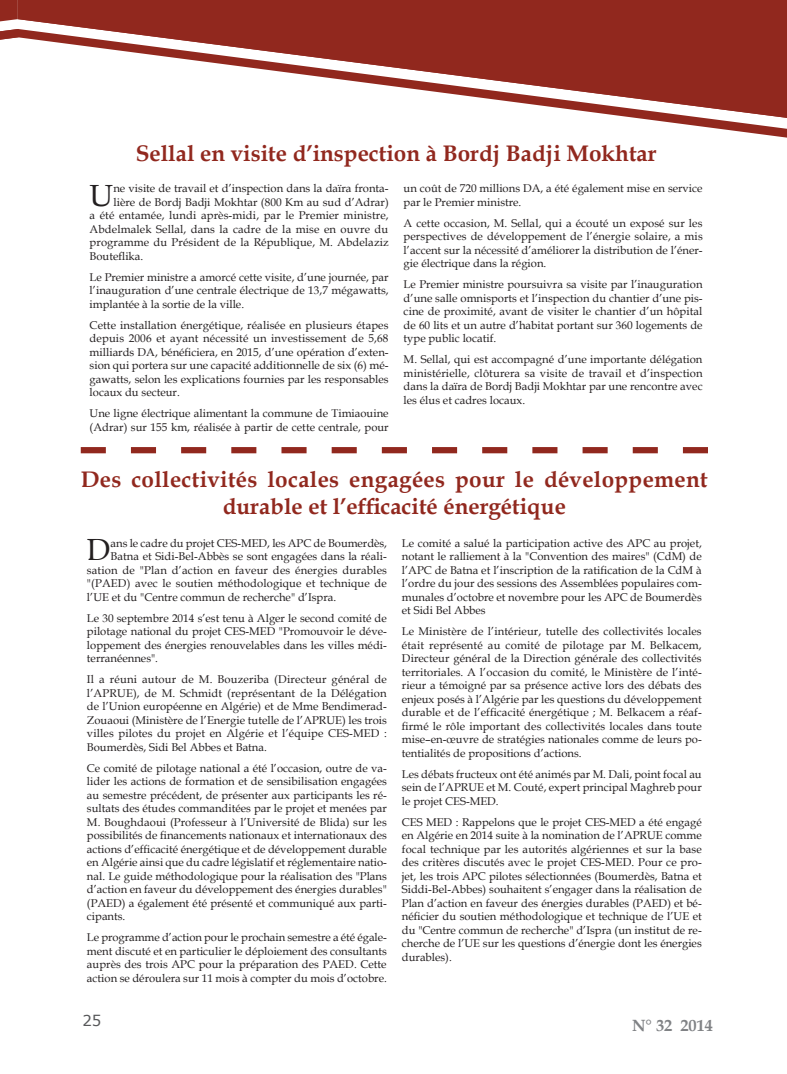
<style>
.page{position:relative;width:787px;height:1074px;background:#fff}
.page>*{position:absolute;margin:0;border:0;box-sizing:border-box;transform-origin:0 0}
.texte{font:30.62px "Book Antiqua";color:#231f20}
.Titre_article{font:700 22.5px/27px "Book Antiqua";color:#91281e;text-align:center}
.t1{font:700 16.25px "Book Antiqua";color:#808285}
.t2{font:15px "Verdana";color:#57585a}
.texte-2{font:11.25px/13.5px "Book Antiqua";color:#231f20;text-align:justify}
</style>
<div class="page">
<svg style="left:0;top:0;width:18px;height:40px"></svg>
<div style="left:18px;top:0;width:769px;height:29px;background:#91281e"></div>
<svg style="left:18px;top:29px;width:769px;height:109px"></svg>
<svg style="left:81px;top:447px;width:627px;height:6px"></svg>
<p class="Titre_article" style="left:136px;top:140px;width:522px">Sellal en visite d’inspection à Bordj Badji Mokhtar</p>
<p class="texte" style="left:90px;top:174px;width:25px">U</p>
<p class="texte-2" style="left:113px;top:181px;width:277px">ne visite de travail et d’inspection dans la daïra fronta-</p>
<p class="texte-2" style="left:113px;top:195px;width:277px">lière de Bordj Badji Mokhtar (800 Km au sud d’Adrar)</p>
<p class="texte-2" style="left:90px;top:208px;width:300px">a été entamée, lundi après-midi, par le Premier ministre,</p>
<p class="texte-2" style="left:90px;top:222px;width:300px">Abdelmalek Sellal, dans la cadre de la mise en ouvre du</p>
<p class="texte-2" style="left:90px;top:235px;width:300px">programme du Président de la République, M. Abdelaziz</p>
<p class="texte-2" style="left:90px;top:249px;width:55px">Bouteflika.</p>
<p class="texte-2" style="left:90px;top:270px;width:300px">Le Premier ministre a amorcé cette visite, d’une journée, par l’inauguration d’une centrale électrique de 13,7 mégawatts, implantée à la sortie de la ville.</p>
<p class="texte-2" style="left:90px;top:318px;width:300px">Cette installation énergétique, réalisée en plusieurs étapes depuis 2006 et ayant nécessité un investissement de 5,68 milliards DA, bénéficiera, en 2015, d’une opération d’exten&shy;sion qui portera sur une capacité additionnelle de six (6) mé&shy;gawatts, selon les explications fournies par les responsables locaux du secteur.</p>
<p class="texte-2" style="left:90px;top:406px;width:300px">Une ligne électrique alimentant la commune de Timiaouine (Adrar) sur 155 km, réalisée à partir de cette centrale, pour</p>
<p class="texte-2" style="left:403px;top:181px;width:300px">un coût de 720 millions DA, a été également mise en service par le Premier ministre.</p>
<p class="texte-2" style="left:403px;top:216px;width:300px">A cette occasion, M. Sellal, qui a écouté un exposé sur les perspectives de développement de l’énergie solaire, a mis l’accent sur la nécessité d’améliorer la distribution de l’éner&shy;gie électrique dans la région.</p>
<p class="texte-2" style="left:403px;top:277px;width:300px">Le Premier ministre poursuivra sa visite par l’inauguration d’une salle omnisports et l’inspection du chantier d’une pis&shy;cine de proximité, avant de visiter le chantier d’un hôpital de 60 lits et un autre d’habitat portant sur 360 logements de type public locatif.</p>
<p class="texte-2" style="left:403px;top:352px;width:300px">M. Sellal, qui est accompagné d’une importante délégation ministérielle, clôturera sa visite de travail et d’inspection dans la daïra de Bordj Badji Mokhtar par une rencontre avec les élus et cadres locaux.</p>
<p class="Titre_article" style="left:81px;top:466px;width:628px">Des collectivités locales engagées pour le développement durable et l’efficacité énergétique</p>
<p class="texte" style="left:87px;top:528px;width:25px">D</p>
<p class="texte-2" style="left:111px;top:536px;width:278px">ans le cadre du projet CES-MED, les APC de Boumerdès,</p>
<p class="texte-2" style="left:111px;top:549px;width:278px">Batna et Sidi-Bel-Abbès se sont engagées dans la réali-</p>
<p class="texte-2" style="left:87px;top:563px;width:301px">sation de "Plan d’action en faveur des énergies durables</p>
<p class="texte-2" style="left:87px;top:576px;width:301px">"(PAED) avec le soutien méthodologique et technique de</p>
<p class="texte-2" style="left:87px;top:590px;width:251px">l’UE et du "Centre commun de recherche" d’Ispra.</p>
<p class="texte-2" style="left:87px;top:611px;width:301px">Le 30 septembre 2014 s’est tenu à Alger le second comité de pilotage national du projet CES-MED "Promouvoir le déve&shy;loppement des énergies renouvelables dans les villes médi&shy;terranéennes".</p>
<p class="texte-2" style="left:87px;top:672px;width:301px">Il a réuni autour de M. Bouzeriba (Directeur général de l’APRUE), de M. Schmidt (représentant de la Délégation de l’Union européenne en Algérie) et de Mme Bendimerad-Zouaoui (Ministère de l’Energie tutelle de l’APRUE) les trois villes pilotes du projet en Algérie et l’équipe CES-MED :<br>Boumerdès, Sidi Bel Abbes et Batna.</p>
<p class="texte-2" style="left:87px;top:761px;width:301px">Ce comité de pilotage national a été l’occasion, outre de va&shy;lider les actions de formation et de sensibilisation engagées au semestre précédent, de présenter aux participants les ré&shy;sultats des études commanditées par le projet et menées par M. Boughdaoui (Professeur à l’Université de Blida) sur les possibilités de financements nationaux et internationaux des actions d’efficacité énergétique et de développement durable en Algérie ainsi que du cadre législatif et réglementaire natio&shy;nal. Le guide méthodologique pour la réalisation des "Plans d’action en faveur du développement des énergies durables" (PAED) a également été présenté et communiqué aux parti&shy;cipants.</p>
<p class="texte-2" style="left:87px;top:930px;width:301px">Le programme d’action pour le prochain semestre a été égale&shy;ment discuté et en particulier le déploiement des consultants auprès des trois APC pour la préparation des PAED. Cette action se déroulera sur 11 mois à compter du mois d’octobre.</p>
<p class="t2" style="left:82px;top:1010px;width:21px">25</p>
<p class="texte-2" style="left:402px;top:536px;width:301px">Le comité a salué la participation active des APC au projet, notant le ralliement à la "Convention des maires" (CdM) de l’APC de Batna et l’inscription de la ratification de la CdM à l’ordre du jour des sessions des Assemblées populaires com&shy;munales d’octobre et novembre pour les APC de Boumerdès et Sidi Bel Abbes</p>
<p class="texte-2" style="left:402px;top:624px;width:301px">Le Ministère de l’intérieur, tutelle des collectivités locales était représenté au comité de pilotage par M. Belkacem, Directeur général de la Direction générale des collectivités territoriales. A l’occasion du comité, le Ministère de l’inté&shy;rieur a témoigné par sa présence active lors des débats des enjeux posés à l’Algérie par les questions du développement durable et de l’efficacité énergétique ; M. Belkacem a réaf&shy;firmé le rôle important des collectivités locales dans toute mise–en-œuvre de stratégies nationales comme de leurs po&shy;tentialités de propositions d’actions.</p>
<p class="texte-2" style="left:402px;top:767px;width:301px">Les débats fructeux ont été animés par M. Dali, point focal au sein de l’APRUE et M. Couté, expert principal Maghreb pour le projet CES-MED.</p>
<p class="texte-2" style="left:402px;top:815px;width:301px">CES MED : Rappelons que le projet CES-MED a été engagé en Algérie en 2014 suite à la nomination de l’APRUE comme focal technique par les autorités algériennes et sur la base des critères discutés avec le projet CES-MED. Pour ce pro&shy;jet, les trois APC pilotes sélectionnées (Boumerdès, Batna et Siddi-Bel-Abbes) souhaitent s’engager dans la réalisation de Plan d’action en faveur des énergies durables (PAED) et bé&shy;néficier du soutien méthodologique et technique de l’UE et du "Centre commun de recherche" d’Ispra (un institut de re&shy;cherche de l’UE sur les questions d’énergie dont les énergies durables).</p>
<p class="t1" style="left:632px;top:1014px;width:82px">N° 32 2014</p>
</div>
